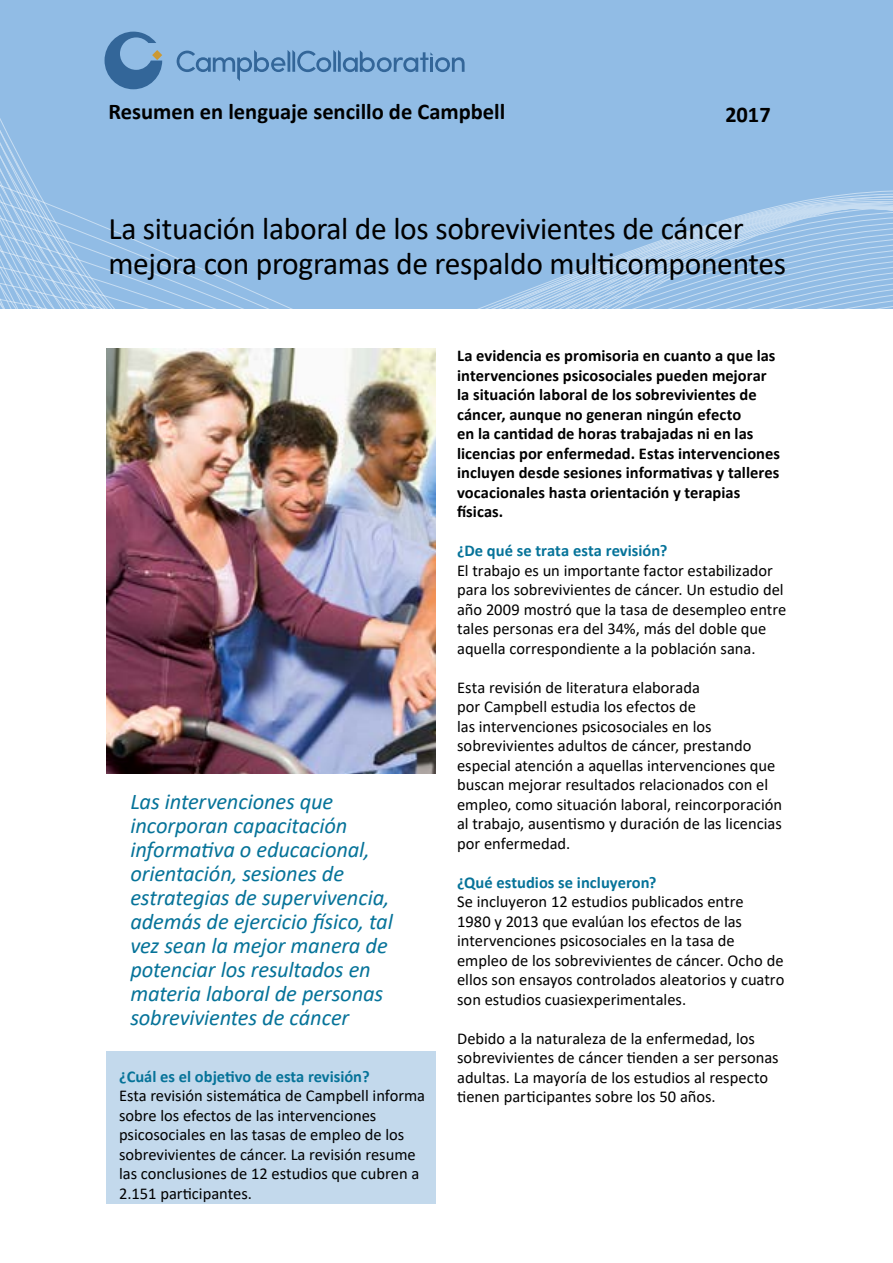
<style>
.page{position:relative;width:893px;height:1263px;background:#fff}
.page>*{position:absolute;margin:0;border:0;box-sizing:border-box;transform-origin:0 0}
.t1{font:31.5px/34.5px "Calibri";letter-spacing:-.01em;color:#000}
.t2{font:italic 22.5px/24px "Calibri";letter-spacing:-.005em;color:#067399}
.t3{font:700 22.5px "Calibri";color:#000}
.t4{font:16.5px/19.5px "Calibri";color:#000}
.t5{font:700 16.5px/19.5px "Calibri";color:#000}
.t6{font:700 16.5px "Calibri";color:#067399}
</style>
<div class="page">
<div style="left:0;top:0;width:893px;height:308px;background:#91bce5"></div>
<svg style="left:0;top:89px;width:893px;height:260px"></svg>
<div style="left:106px;top:1051px;width:330px;height:152px;background:#c3d9ec"></div>
<img style="left:106px;top:349px;width:330px;height:425px">
<svg style="left:105px;top:32px;width:57px;height:57px"></svg>
<svg style="left:177px;top:50px;width:288px;height:31px"></svg>
<p class="t3" style="left:108px;top:96px;width:398px">Resumen en lenguaje sencillo de Campbell</p>
<p class="t3" style="left:725px;top:99px;width:47px">2017</p>
<p class="t1" style="left:108px;top:211px;width:679px">La situación laboral de los sobrevivientes de cáncer mejora con programas de respaldo multicomponentes</p>
<p class="t2" style="left:130px;top:788px;width:264px">Las intervenciones que incorporan capacitación informativa o educacional, orientación, sesiones de estrategias de supervivencia, además de ejercicio físico, tal vez sean la mejor manera de potenciar los resultados en materia laboral de personas sobrevivientes de cáncer</p>
<p class="t6" style="left:119px;top:1064px;width:252px">¿Cuál es el objetivo de esta revisión?</p>
<p class="t4" style="left:119px;top:1085px;width:308px">Esta revisión sistemática de Campbell informa sobre los efectos de las intervenciones psicosociales en las tasas de empleo de los sobrevivientes de cáncer. La revisión resume las conclusiones de 12 estudios que cubren a 2.151 participantes.</p>
<p class="t5" style="left:457px;top:346px;width:324px">La evidencia es promisoria en cuanto a que las intervenciones psicosociales pueden mejorar la situación laboral de los sobrevivientes de cáncer, aunque no generan ningún efecto<br>en la cantidad de horas trabajadas ni en las licencias por enfermedad. Estas intervenciones incluyen desde sesiones informativas y talleres vocacionales hasta orientación y terapias físicas.</p>
<p class="t6" style="left:457px;top:539px;width:212px">¿De qué se trata esta revisión?</p>
<p class="t4" style="left:457px;top:560px;width:331px">El trabajo es un importante factor estabilizador para los sobrevivientes de cáncer. Un estudio del año 2009 mostró que la tasa de desempleo entre tales personas era del 34%, más del doble que aquella correspondiente a la población sana.</p>
<p class="t4" style="left:457px;top:677px;width:326px">Esta revisión de literatura elaborada<br>por Campbell estudia los efectos de<br>las intervenciones psicosociales en los sobrevivientes adultos de cáncer, prestando especial atención a aquellas intervenciones que buscan mejorar resultados relacionados con el empleo, como situación laboral, reincorporación al trabajo, ausentismo y duración de las licencias por enfermedad.</p>
<p class="t6" style="left:457px;top:871px;width:201px">¿Qué estudios se incluyeron?</p>
<p class="t4" style="left:457px;top:892px;width:329px">Se incluyeron 12 estudios publicados entre<br>1980 y 2013 que evalúan los efectos de las intervenciones psicosociales en la tasa de empleo de los sobrevivientes de cáncer. Ocho de ellos son ensayos controlados aleatorios y cuatro son estudios cuasiexperimentales.</p>
<p class="t4" style="left:457px;top:1028px;width:323px">Debido a la naturaleza de la enfermedad, los sobrevivientes de cáncer tienden a ser personas adultas. La mayoría de los estudios al respecto tienen participantes sobre los 50 años.</p>
</div>
